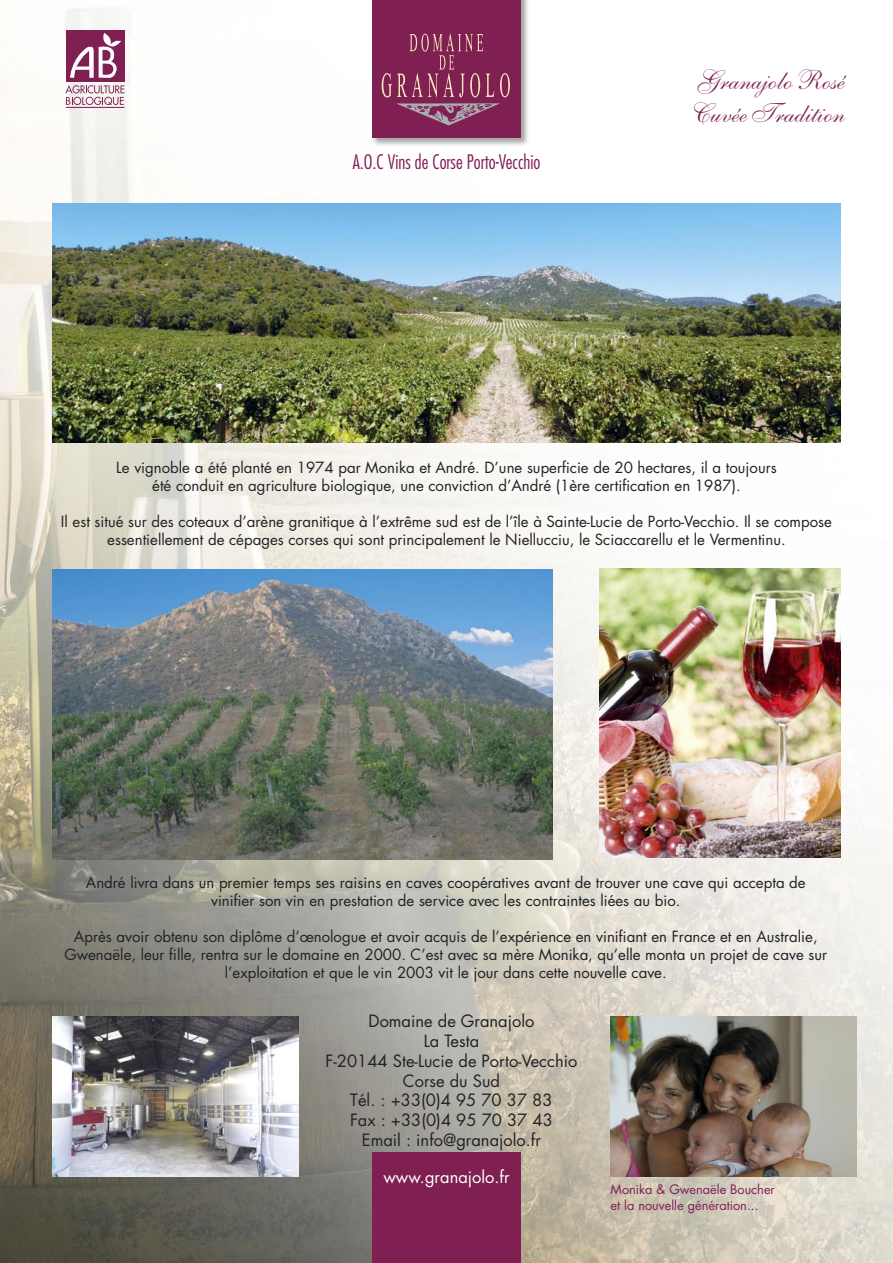
<style>
.page{position:relative;width:893px;height:1263px;background:#fff}
.page>*{position:absolute;margin:0;border:0;box-sizing:border-box;transform-origin:0 0}
.t1{font:27.3px "Shelley Allegro Script";color:#7f1f52}
.t2{font:300 condensed 19.5px "Futura";color:#7f1f52}
.t3{font:16.5px "Futura";color:#212125}
.t4{font:16.5px "Futura";color:#fff}
.t5{font:15px/18px "Futura";color:#212125;text-align:center}
.t6{font:12.75px "Futura";color:#7f1f52}
</style>
<div class="page">
<img style="left:0;top:9px;width:893px;height:1254px">
<div style="left:371px;top:0;width:160px;height:147px;background:#212125;opacity:.4"></div>
<div style="left:372px;top:0;width:149px;height:137px;background:#7f1f52"></div>
<div style="left:372px;top:1152px;width:149px;height:111px;background:#7f1f52"></div>
<svg style="left:396px;top:103px;width:104px;height:22px"></svg>
<svg style="left:382px;top:34px;width:112px;height:63px"></svg>
<svg style="left:500px;top:73px;width:10px;height:24px"></svg>
<img style="left:600px;top:568px;width:240px;height:289px">
<img style="left:611px;top:1016px;width:246px;height:161px">
<img style="left:52px;top:203px;width:788px;height:239px">
<img style="left:52px;top:570px;width:501px;height:289px">
<div style="left:66px;top:30px;width:58px;height:52px;background:#7f1f52"></div>
<svg style="left:70px;top:33px;width:51px;height:45px"></svg>
<svg style="left:65px;top:85px;width:59px;height:20px"></svg>
<hr style="left:66px;top:107px;width:59px;height:1px;background:#7f1f52">
<img style="left:52px;top:1016px;width:246px;height:161px">
<p class="t2" style="left:353px;top:149px;width:189px">A.O.C Vins de Corse Porto-Vecchio</p>
<p class="t1" style="left:693px;top:64px;width:149px">Granajolo Rosé</p>
<p class="t1" style="left:688px;top:97px;width:154px">Cuvée Tradition</p>
<p class="t5" style="left:116px;top:458px;width:662px">Le vignoble a été planté en 1974 par Monika et André. D’une superficie de 20 hectares, il a toujours</p>
<p class="t5" style="left:152px;top:476px;width:590px">été conduit en agriculture biologique, une conviction d’André (1ère certification en 1987).</p>
<p class="t5" style="left:61px;top:512px;width:772px">Il est situé sur des coteaux d’arène granitique à l’extrême sud est de l’île à Sainte-Lucie de Porto-Vecchio. Il se compose essentiellement de cépages corses qui sont principalement le Niellucciu, le Sciaccarellu et le Vermentinu.</p>
<p class="t5" style="left:86px;top:873px;width:721px">André livra dans un premier temps ses raisins en caves coopératives avant de trouver une cave qui accepta de</p>
<p class="t5" style="left:211px;top:891px;width:471px">vinifier son vin en prestation de service avec les contraintes liées au bio.</p>
<p class="t5" style="left:74px;top:927px;width:745px">Après avoir obtenu son diplôme d’œnologue et avoir acquis de l’expérience en vinifiant en France et en Australie,</p>
<p class="t5" style="left:64px;top:945px;width:764px">Gwenaële, leur fille, rentra sur le domaine en 2000. C’est avec sa mère Monika, qu’elle monta un projet de cave sur l’exploitation et que le vin 2003 vit le jour dans cette nouvelle cave.</p>
<p class="t3" style="left:368px;top:1010px;width:167px">Domaine de Granajolo</p>
<p class="t3" style="left:424px;top:1029px;width:57px">La Testa</p>
<p class="t3" style="left:326px;top:1049px;width:253px">F-20144 Ste-Lucie de Porto-Vecchio</p>
<p class="t3" style="left:403px;top:1069px;width:99px">Corse du Sud</p>
<p class="t3" style="left:350px;top:1089px;width:204px">Tél. : +33(0)4 95 70 37 83</p>
<p class="t3" style="left:350px;top:1109px;width:204px">Fax : +33(0)4 95 70 37 43</p>
<p class="t3" style="left:362px;top:1128px;width:180px">Email : info@granajolo.fr</p>
<p class="t4" style="left:383px;top:1165px;width:128px">www.granajolo.fr</p>
<p class="t6" style="left:611px;top:1181px;width:166px">Monika &amp; Gwenaële Boucher</p>
<p class="t6" style="left:611px;top:1196px;width:150px">et la nouvelle génération...</p>
</div>
